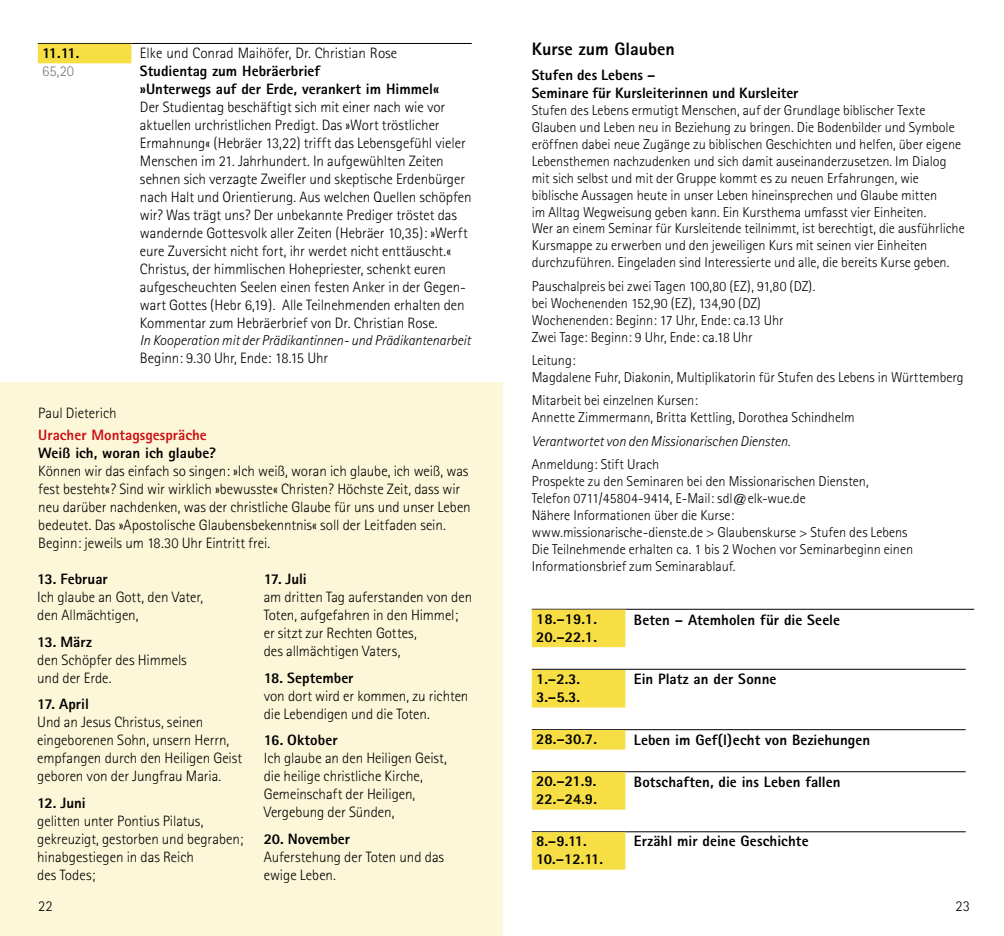
<style>
.page{position:relative;width:1004px;height:936px;background:#fff}
.page>*{position:absolute;margin:0;border:0;box-sizing:border-box;transform-origin:0 0}
.t1{font:800 18px "Rotis Sans Serif";color:#000}
.t2{font:300 15px/18px "Rotis Sans Serif";letter-spacing:-.005em;color:#000}
.t3{font:800 15px/18px "Rotis Sans Serif";color:#000}
.t4{font:800 15px "Rotis Sans Serif";color:#cd1013}
.t5{font:300 15px "Rotis Sans Serif";color:#7a7b7a}
.t6{font:300 14.25px/17px "Rotis Sans Serif";letter-spacing:-.005em;color:#000}
.t7{font:italic 300 14.25px "Rotis Sans Serif";letter-spacing:-.005em;color:#000}
</style>
<div class="page">
<div style="left:0;top:383px;width:502px;height:552px;background:#fdf7d9"></div>
<hr style="left:38px;top:43px;width:93px;height:1px;background:#000">
<hr style="left:131px;top:43px;width:341px;height:1px;background:#000">
<div style="left:38px;top:44px;width:93px;height:19px;background:#f7de44"></div>
<hr style="left:531px;top:669px;width:434px;height:1px;background:#000">
<hr style="left:531px;top:729px;width:434px;height:1px;background:#000">
<hr style="left:531px;top:771px;width:434px;height:1px;background:#000">
<hr style="left:625px;top:609px;width:340px;height:1px;background:#000">
<div style="left:531px;top:609px;width:94px;height:20px;background:#f7de44"></div>
<div style="left:531px;top:627px;width:94px;height:20px;background:#f7de44"></div>
<div style="left:531px;top:670px;width:94px;height:19px;background:#f7de44"></div>
<div style="left:531px;top:688px;width:94px;height:19px;background:#f7de44"></div>
<div style="left:531px;top:730px;width:94px;height:19px;background:#f7de44"></div>
<div style="left:531px;top:772px;width:94px;height:19px;background:#f7de44"></div>
<div style="left:531px;top:790px;width:94px;height:19px;background:#f7de44"></div>
<hr style="left:531px;top:831px;width:94px;height:1px;background:#000">
<hr style="left:625px;top:831px;width:340px;height:1px;background:#000">
<div style="left:531px;top:832px;width:94px;height:19px;background:#f7de44"></div>
<div style="left:531px;top:850px;width:94px;height:19px;background:#f7de44"></div>
<p class="t3" style="left:42px;top:44px;width:39px">11.11.</p>
<p class="t5" style="left:42px;top:62px;width:34px">65,20</p>
<p class="t2" style="left:140px;top:44px;width:259px">Elke und Conrad Maihöfer, Dr. Christian Rose</p>
<p class="t3" style="left:140px;top:62px;width:301px">Studientag zum Hebräerbrief<br>»Unterwegs auf der Erde, verankert im Himmel«</p>
<p class="t2" style="left:140px;top:98px;width:333px">Der Studientag beschäftigt sich mit einer nach wie vor aktuellen urchristlichen Predigt. Das »Wort tröstlicher Ermahnung« (Hebräer 13,22) trifft das Lebensgefühl vieler Menschen im 21. Jahrhundert. In aufgewühlten Zeiten sehnen sich verzagte Zweifler und skeptische Erdenbürger nach Halt und Orientierung. Aus welchen Quellen schöpfen wir? Was trägt uns? Der unbekannte Prediger tröstet das wandernde Gottesvolk aller Zeiten (Hebräer 10,35): »Werft eure Zuversicht nicht fort, ihr werdet nicht enttäuscht.« Christus, der himmlischen Hohepriester, schenkt euren aufgescheuchten Seelen einen festen Anker in der Gegen&shy;wart Gottes (Hebr 6,19). Alle Teilnehmenden erhalten den Kommentar zum Hebräerbrief von Dr. Christian Rose.</p>
<p class="t7" style="left:140px;top:332px;width:332px">In Kooperation mit der Prädikantinnen- und Prädikantenarbeit</p>
<p class="t2" style="left:140px;top:349px;width:190px">Beginn: 9.30 Uhr, Ende: 18.15 Uhr</p>
<p class="t2" style="left:38px;top:404px;width:80px">Paul Dieterich</p>
<p class="t4" style="left:38px;top:425px;width:170px">Uracher Montagsgespräche</p>
<p class="t3" style="left:38px;top:444px;width:179px">Weiß ich, woran ich glaube?</p>
<p class="t2" style="left:38px;top:462px;width:434px">Können wir das einfach so singen: »Ich weiß, woran ich glaube, ich weiß, was fest besteht«? Sind wir wirklich »bewusste« Christen? Höchste Zeit, dass wir neu darüber nachdenken, was der christliche Glaube für uns und unser Leben bedeutet. Das »Apostolische Glaubensbekenntnis« soll der Leitfaden sein.<br>Beginn: jeweils um 18.30 Uhr Eintritt frei.</p>
<p class="t3" style="left:37px;top:569px;width:72px">13. Februar</p>
<p class="t2" style="left:37px;top:588px;width:168px">Ich glaube an Gott, den Vater, den Allmächtigen,</p>
<p class="t3" style="left:37px;top:632px;width:56px">13. März</p>
<p class="t2" style="left:37px;top:650px;width:151px">den Schöpfer des Himmels und der Erde.</p>
<p class="t3" style="left:37px;top:694px;width:53px">17. April</p>
<p class="t2" style="left:37px;top:713px;width:206px">Und an Jesus Christus, seinen eingeborenen Sohn, unsern Herrn, empfangen durch den Heiligen Geist geboren von der Jungfrau Maria.</p>
<p class="t3" style="left:37px;top:793px;width:50px">12. Juni</p>
<p class="t2" style="left:37px;top:811px;width:208px">gelitten unter Pontius Pilatus, gekreuzigt, gestorben und begraben; hinabgestiegen in das Reich<br>des Todes;</p>
<p class="t3" style="left:264px;top:569px;width:44px">17. Juli</p>
<p class="t2" style="left:264px;top:588px;width:210px">am dritten Tag auferstanden von den<br>Toten, aufgefahren in den Himmel; er sitzt zur Rechten Gottes,<br>des allmächtigen Vaters,</p>
<p class="t3" style="left:264px;top:668px;width:91px">18. September</p>
<p class="t2" style="left:264px;top:686px;width:206px">von dort wird er kommen, zu richten die Lebendigen und die Toten.</p>
<p class="t3" style="left:264px;top:730px;width:75px">16. Oktober</p>
<p class="t2" style="left:264px;top:749px;width:185px">Ich glaube an den Heiligen Geist, die heilige christliche Kirche,<br>Gemeinschaft der Heiligen,<br>Vergebung der Sünden,</p>
<p class="t3" style="left:264px;top:829px;width:88px">20. November</p>
<p class="t2" style="left:264px;top:847px;width:182px">Auferstehung der Toten und das ewige Leben.</p>
<p class="t2" style="left:38px;top:897px;width:16px">22</p>
<p class="t1" style="left:531px;top:37px;width:145px">Kurse zum Glauben</p>
<p class="t3" style="left:531px;top:66px;width:268px">Stufen des Lebens –<br>Seminare für Kursleiterinnen und Kursleiter</p>
<p class="t6" style="left:531px;top:101px;width:434px">Stufen des Lebens ermutigt Menschen, auf der Grundlage biblischer Texte Glauben und Leben neu in Beziehung zu bringen. Die Bodenbilder und Symbole eröffnen dabei neue Zugänge zu biblischen Geschichten und helfen, über eigene Lebensthemen nachzudenken und sich damit auseinanderzusetzen. Im Dialog mit sich selbst und mit der Gruppe kommt es zu neuen Erfahrungen, wie biblische Aussagen heute in unser Leben hineinsprechen und Glaube mitten<br>im Alltag Wegweisung geben kann. Ein Kursthema umfasst vier Einheiten.<br>Wer an einem Seminar für Kursleitende teilnimmt, ist berechtigt, die ausführliche Kursmappe zu erwerben und den jeweiligen Kurs mit seinen vier Einheiten durchzuführen. Eingeladen sind Interessierte und alle, die bereits Kurse geben.</p>
<p class="t6" style="left:531px;top:277px;width:285px">Pauschalpreis bei zwei Tagen 100,80 (EZ), 91,80 (DZ). bei Wochenenden 152,90 (EZ), 134,90 (DZ)<br>Wochenenden: Beginn: 17 Uhr, Ende: ca.13 Uhr<br>Zwei Tage: Beginn: 9 Uhr, Ende: ca.18 Uhr</p>
<p class="t6" style="left:531px;top:351px;width:433px">Leitung:<br>Magdalene Fuhr, Diakonin, Multiplikatorin für Stufen des Lebens in Württemberg</p>
<p class="t6" style="left:531px;top:392px;width:324px">Mitarbeit bei einzelnen Kursen:<br>Annette Zimmermann, Britta Kettling, Dorothea Schindhelm</p>
<p class="t7" style="left:531px;top:432px;width:260px">Verantwortet von den Missionarischen Diensten.</p>
<p class="t6" style="left:531px;top:455px;width:383px">Anmeldung: Stift Urach<br>Prospekte zu den Seminaren bei den Missionarischen Diensten,<br>Telefon 0711/45804-9414, E-Mail: sdl@elk-wue.de<br>Nähere Informationen über die Kurse:<br>www.missionarische-dienste.de &gt; Glaubenskurse &gt; Stufen des Lebens Die Teilnehmende erhalten ca. 1 bis 2 Wochen vor Seminarbeginn einen Informationsbrief zum Seminarablauf.</p>
<p class="t3" style="left:536px;top:609px;width:62px">18.–19.1.<br>20.–22.1.</p>
<p class="t3" style="left:634px;top:611px;width:208px">Beten – Atemholen für die Seele</p>
<p class="t3" style="left:536px;top:670px;width:46px">1.–2.3.<br>3.–5.3.</p>
<p class="t3" style="left:634px;top:670px;width:144px">Ein Platz an der Sonne</p>
<p class="t3" style="left:536px;top:730px;width:62px">28.–30.7.</p>
<p class="t3" style="left:634px;top:730px;width:238px">Leben im Gef(l)echt von Beziehungen</p>
<p class="t3" style="left:536px;top:772px;width:62px">20.–21.9.<br>22.–24.9.</p>
<p class="t3" style="left:634px;top:772px;width:208px">Botschaften, die ins Leben fallen</p>
<p class="t3" style="left:536px;top:832px;width:69px">8.–9.11.<br>10.–12.11.</p>
<p class="t3" style="left:634px;top:832px;width:176px">Erzähl mir deine Geschichte</p>
<p class="t2" style="left:955px;top:897px;width:16px">23</p>
</div>
